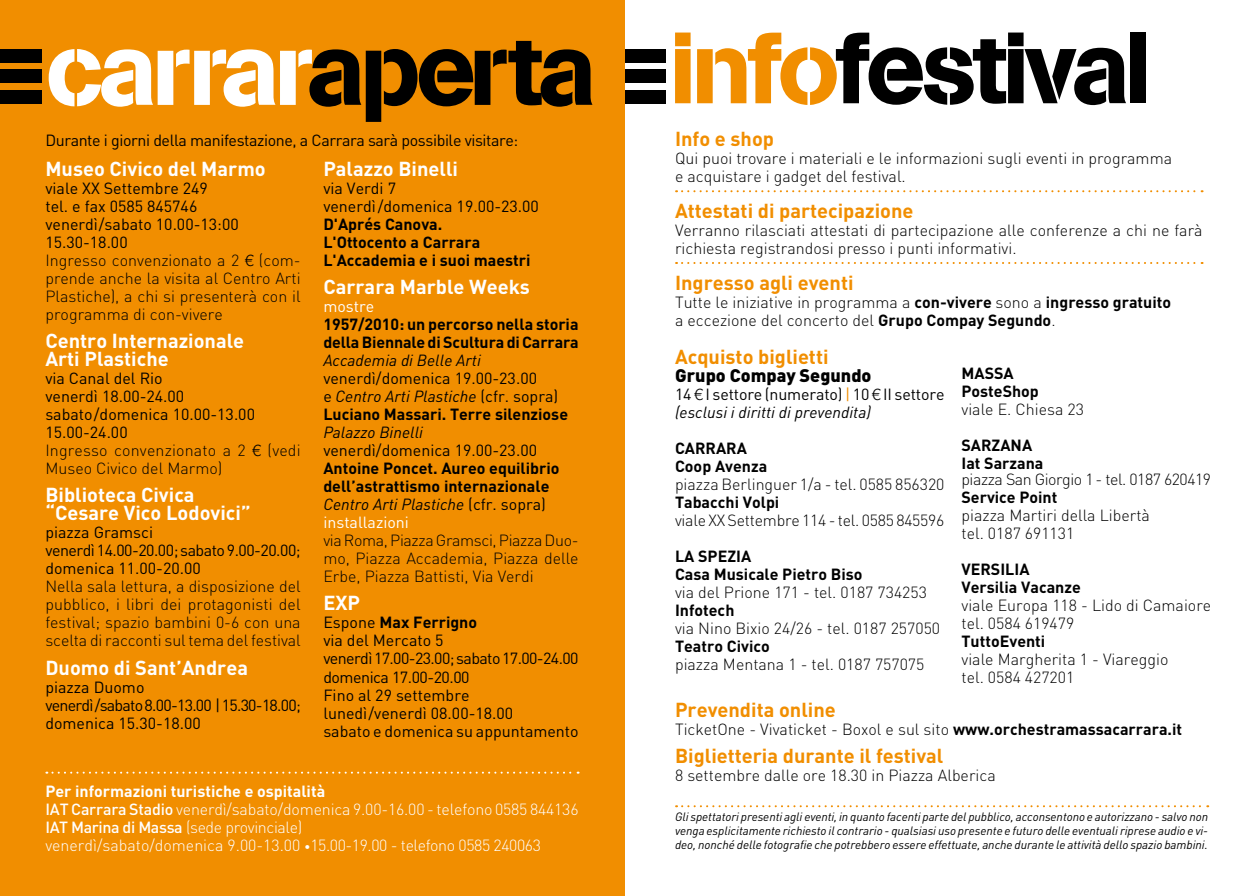
<style>
.page{position:relative;width:1248px;height:896px;background:#fff}
.page>*{position:absolute;margin:0;border:0;box-sizing:border-box;transform-origin:0 0}
.t1{font:100px "AG Book Stencil";letter-spacing:-.05em;color:#000}
.t2{font:100px "AG Book Stencil";letter-spacing:-.05em;color:#fff}
.t3{font:700 20px/18px "DIN";color:#fff}
.t4{font:700 20px "DIN";color:#f18e00}
.t5{font:900 18px "DIN";color:#000}
.t6{font:300 16px/18px "DIN";color:#000}
.t7{font:16px/18px "DIN";color:#000}
.t8{font:700 16px/18px "DIN";color:#000}
.t9{font:300 16px/18px "DIN";letter-spacing:-.01em;color:#fff}
.t10{font:16px "DIN";letter-spacing:-.025em;color:#000}
.t11{font:italic 16px "DIN";color:#000}
.t12{font:300 16px "DIN";letter-spacing:-.03em;color:#000}
.t13{font:16px "DIN";color:#fff}
.t14{font:italic 12px/14px "DIN";letter-spacing:-.005em;color:#000;text-align:justify}
.s1{color:#000}
.s2{font-weight:400}
.s3{font-family:"Helvetica Neue LT Std"}
.s4{font-weight:300}
.s5{font-family:"Helvetica Neue LT Std";font-weight:300}
.s6{font-style:italic}
.s7{font-weight:700}
.s8{font-weight:400;font-style:italic}
.s9{font-weight:400;color:#fff}
.s10{font-weight:500}
.s11{font-size:12px}
.s12{color:#f18e00}
</style>
<div class="page">
<svg style="left:676px;top:262px;width:526px;height:2px"></svg>
<svg style="left:676px;top:190px;width:526px;height:2px"></svg>
<div style="left:624px;top:49px;width:41px;height:14px;background:#000"></div>
<div style="left:624px;top:90px;width:41px;height:13px;background:#000"></div>
<div style="left:624px;top:69px;width:41px;height:14px;background:#000"></div>
<svg style="left:676px;top:805px;width:532px;height:2px"></svg>
<div style="left:0;top:0;width:624px;height:896px;background:#f18e00"></div>
<div style="left:0;top:49px;width:41px;height:14px;background:#000"></div>
<div style="left:0;top:90px;width:41px;height:13px;background:#000"></div>
<div style="left:0;top:69px;width:41px;height:14px;background:#000"></div>
<svg style="left:46px;top:771px;width:532px;height:2px"></svg>
<h1 class="t2" style="left:45px;top:10px;width:552px">carrar<span class="s1">aperta</span></h1>
<p class="t10" style="left:45px;top:130px;width:474px">Durante i giorni della manifestazione, a Carrara sarà possibile visitare:</p>
<p class="t3" style="left:45px;top:159px;width:222px">Museo Civico del Marmo</p>
<p class="t6" style="left:45px;top:179px;width:257px"><span class="s2">viale XX Settembre 249<br>tel. e fax 0585 845746 venerdì/sabato 10.00-13:00<br>15.30-18.00<br></span>Ingresso convenzionato a 2 <span class="s3">€</span> (com&shy;prende anche la visita al Centro Arti<br>Plastiche), a chi si presenterà con il programma di con-vivere</p>
<p class="t3" style="left:45px;top:331px;width:200px">Centro Internazionale<br>Arti Plastiche</p>
<p class="t7" style="left:45px;top:369px;width:257px">via Canal del Rio<br>venerdì 18.00-24.00 sabato/domenica 10.00-13.00<br>15.00-24.00<br><span class="s4">Ingresso convenzionato a 2</span> <span class="s5">€</span> <span class="s4">(vedi<br>Museo Civico del Marmo)</span></p>
<p class="t3" style="left:45px;top:485px;width:207px">Biblioteca Civica “Cesare Vico Lodovici”</p>
<p class="t7" style="left:45px;top:523px;width:257px">piazza Gramsci<br>venerdì 14.00-20.00; sabato 9.00-20.00; domenica 11.00-20.00</p>
<p class="t6" style="left:45px;top:577px;width:257px;text-align:justify">Nella sala lettura, a disposizione del pubblico, i libri dei protagonisti del festival; spazio bambini 0-6 con una scelta di racconti sul tema del festival</p>
<p class="t3" style="left:45px;top:657px;width:204px">Duomo di Sant’Andrea</p>
<p class="t7" style="left:45px;top:677px;width:257px">piazza Duomo<br>venerdì/sabato 8.00-13.00 | 15.30-18.00; domenica 15.30-18.00</p>
<p class="t3" style="left:323px;top:159px;width:136px">Palazzo Binelli</p>
<p class="t7" style="left:323px;top:179px;width:217px">via Verdi 7<br>venerdì/domenica 19.00-23.00</p>
<p class="t8" style="left:323px;top:215px;width:209px">D'Aprés Canova.<br>L'Ottocento a Carrara<br>L'Accademia e i suoi maestri</p>
<p class="t3" style="left:323px;top:277px;width:208px">Carrara Marble Weeks</p>
<p class="t13" style="left:323px;top:297px;width:53px">mostre</p>
<p class="t8" style="left:323px;top:315px;width:257px">1957/2010: un percorso nella storia della Biennale di Scultura di Carrara</p>
<p class="t11" style="left:323px;top:351px;width:159px">Accademia di Belle Arti</p>
<p class="t7" style="left:323px;top:369px;width:246px">venerdì/domenica 19.00-23.00<br>e <span class="s6">Centro Arti Plastiche</span> (cfr. sopra)<br><span class="s7">Luciano Massari. Terre silenziose</span></p>
<p class="t11" style="left:323px;top:423px;width:101px">Palazzo Binelli</p>
<p class="t7" style="left:323px;top:441px;width:215px">venerdì/domenica 19.00-23.00</p>
<p class="t8" style="left:323px;top:459px;width:238px">Antoine Poncet. Aureo equilibrio dell’astrattismo internazionale<br><span class="s8">Centro Arti Plastiche</span> <span class="s2">(cfr. sopra) </span><span class="s9">installazioni</span></p>
<p class="t6" style="left:323px;top:531px;width:257px;text-align:justify">via Roma, Piazza Gramsci, Piazza Duo&shy;mo, Piazza Accademia, Piazza delle Erbe, Piazza Battisti, Via Verdi</p>
<p class="t3" style="left:323px;top:593px;width:38px">EXP</p>
<p class="t7" style="left:323px;top:613px;width:257px">Espone <span class="s7">Max Ferrigno<br></span>via del Mercato 5<br>venerdì 17.00-23.00; sabato 17.00-24.00 domenica 17.00-20.00<br>Fino al 29 settembre<br>lunedì/venerdì 08.00-18.00<br>sabato e domenica su appuntamento</p>
<p class="t9" style="left:45px;top:781px;width:534px"><span class="s7">Per informazioni turistiche e ospitalità<br></span><span class="s10">IAT Carrara Stadio</span> venerdì/sabato/domenica 9.00-16.00 - telefono 0585 844136<br><span class="s10">IAT Marina di Massa</span> (sede provinciale)<br>venerdì/sabato/domenica 9.00-13.00 <span class="s11">•</span>15.00-19.00 - telefono 0585 240063</p>
<h1 class="t1" style="left:669px;top:8px;width:484px"><span class="s12">info</span>festival</h1>
<p class="t4" style="left:675px;top:125px;width:100px">Info e shop</p>
<p class="t6" style="left:675px;top:149px;width:498px">Qui puoi trovare i materiali e le informazioni sugli eventi in programma e acquistare i gadget del festival.</p>
<p class="t4" style="left:675px;top:197px;width:240px">Attestati di partecipazione</p>
<p class="t6" style="left:675px;top:221px;width:529px">Verranno rilasciati attestati di partecipazione alle conferenze a chi ne farà richiesta registrandosi presso i punti informativi.</p>
<p class="t4" style="left:675px;top:269px;width:180px">Ingresso agli eventi</p>
<p class="t6" style="left:675px;top:293px;width:497px">Tutte le iniziative in programma a <span class="s7">con-vivere</span> sono a <span class="s7">ingresso gratuito </span>a eccezione del concerto del <span class="s7">Grupo Compay Segundo</span>.</p>
<p class="t4" style="left:675px;top:344px;width:155px">Acquisto biglietti</p>
<p class="t5" style="left:675px;top:364px;width:198px">Grupo Compay Segundo</p>
<p class="t7" style="left:675px;top:385px;width:271px">14 <span class="s5">€</span> I settore (numerato) <span class="s12">|</span> 10 <span class="s5">€</span> II settore <span class="s6">(esclusi i diritti di prevendita)</span></p>
<p class="t8" style="left:675px;top:439px;width:94px">CARRARA<br>Coop Avenza</p>
<p class="t6" style="left:675px;top:475px;width:271px">piazza Berlinguer 1/a - tel. 0585 856320</p>
<p class="t8" style="left:675px;top:493px;width:106px">Tabacchi Volpi</p>
<p class="t6" style="left:675px;top:511px;width:271px">viale XX Settembre 114 - tel. 0585 845596</p>
<p class="t8" style="left:675px;top:547px;width:189px">LA SPEZIA<br>Casa Musicale Pietro Biso</p>
<p class="t6" style="left:675px;top:583px;width:253px">via del Prione 171 - tel. 0187 734253</p>
<p class="t8" style="left:675px;top:601px;width:61px">Infotech</p>
<p class="t6" style="left:675px;top:619px;width:266px">via Nino Bixio 24/26 - tel. 0187 257050</p>
<p class="t8" style="left:675px;top:637px;width:96px">Teatro Civico</p>
<p class="t6" style="left:675px;top:655px;width:251px">piazza Mentana 1 - tel. 0187 757075</p>
<p class="t8" style="left:961px;top:363px;width:79px">MASSA<br>PosteShop</p>
<p class="t6" style="left:961px;top:400px;width:124px">viale E. Chiesa 23</p>
<p class="t8" style="left:961px;top:435px;width:83px">SARZANA<br>Iat Sarzana</p>
<p class="t12" style="left:961px;top:469px;width:251px">piazza San Giorgio 1- tel. 0187 620419</p>
<p class="t8" style="left:961px;top:487px;width:97px">Service Point</p>
<p class="t6" style="left:961px;top:506px;width:190px">piazza Martiri della Libertà tel. 0187 691131</p>
<p class="t8" style="left:961px;top:559px;width:121px">VERSILIA<br>Versilia Vacanze</p>
<p class="t6" style="left:961px;top:596px;width:251px">viale Europa 118 - Lido di Camaiore tel. 0584 619479</p>
<p class="t8" style="left:961px;top:631px;width:85px">TuttoEventi</p>
<p class="t6" style="left:961px;top:650px;width:208px">viale Margherita 1 - Viareggio tel. 0584 427201</p>
<p class="t4" style="left:675px;top:696px;width:162px">Prevendita online</p>
<p class="t6" style="left:675px;top:720px;width:508px">TicketOne - Vivaticket - Boxol e sul sito <span class="s7">www.orchestramassacarrara.it</span></p>
<p class="t4" style="left:675px;top:742px;width:270px">Biglietteria durante il festival</p>
<p class="t6" style="left:675px;top:766px;width:322px">8 settembre dalle ore 18.30 in Piazza Alberica</p>
<p class="t14" style="left:675px;top:809px;width:534px">Gli spettatori presenti agli eventi, in quanto facenti parte del pubblico, acconsentono e autorizzano - salvo non venga esplicitamente richiesto il contrario - qualsiasi uso presente e futuro delle eventuali riprese audio e vi&shy;deo, nonché delle fotografie che potrebbero essere effettuate, anche durante le attività dello spazio bambini.</p>
</div>
